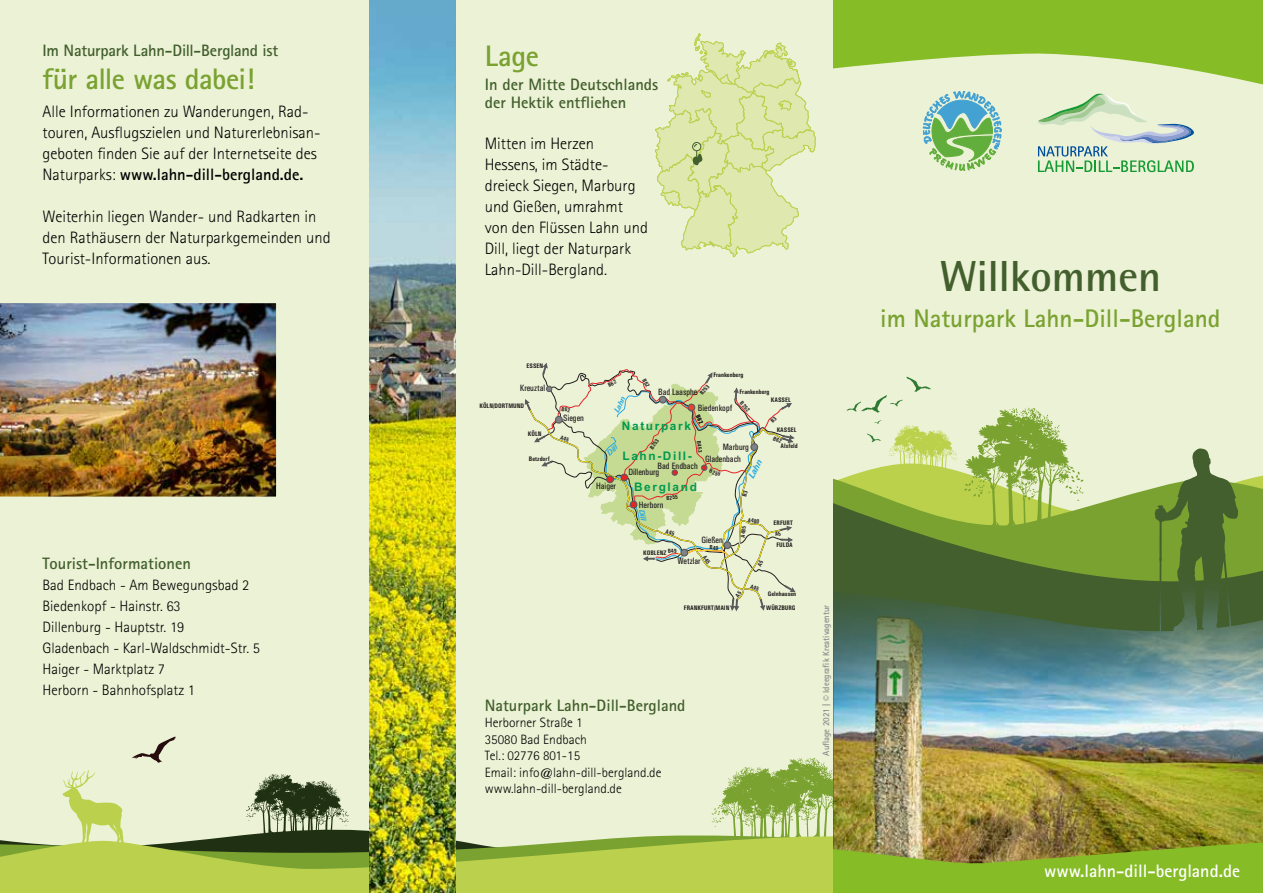
<style>
.page{position:relative;width:1263px;height:893px;background:#ecf2d5}
.page>*{position:absolute;margin:0;border:0;box-sizing:border-box;transform-origin:0 0}
.t1{font:700 43.5px "Rotis Semi Sans";color:#425f2d}
.t2{font:700 29.7px "Rotis Sans Serif";letter-spacing:-.025em;color:#7aa231}
.t3{font:700 25.5px "Rotis Sans Serif";color:#7aa231}
.t4{font:700 18px "Rotis Sans Serif";color:#fff}
.t5{font:300 16.5px/21px "Rotis Sans Serif";color:#000}
.t6{font:700 16.5px/18px "Rotis Sans Serif";color:#425f2d}
.t7{font:700 16.5px "Rotis Sans Serif";letter-spacing:-.02em;color:#425f2d}
.t8{font:300 15px/21px "Rotis Sans Serif";color:#000}
.t9{font:300 13.5px/16.5px "Rotis Sans Serif";color:#000}
.t10{font:700 11.85px "Arial";letter-spacing:.14em;color:#009a4e}
.t11{font:9.15px "Univers Condensed";color:#221f1f}
.t12{font:italic 700 9.15px "Univers";color:#27abe3}
.t13{font:700 9px "Rotis Sans Serif";color:#878787;scale:.95 1}
.t14{font:italic 700 7.95px "Univers";color:#27abe3}
.t15{font:700 6.6px "Univers Condensed";color:#221f1f}
.t16{font:700 5.85px "Univers Condensed";color:#221f1f}
.s1{font-weight:700}
.s2{font-family:"Myriad Pro";font-weight:400}
</style>
<div class="page">
<svg style="left:0;top:821px;width:712px;height:72px;fill:#bbd14d"></svg>
<svg style="left:62px;top:770px;width:62px;height:78px"></svg>
<svg style="left:132px;top:736px;width:44px;height:27px"></svg>
<svg style="left:923px;top:133px;width:78px;height:37px"></svg>
<svg style="left:833px;top:0;width:430px;height:133px;fill:#86bc25"></svg>
<svg style="left:833px;top:448px;width:430px;height:121px"></svg>
<img style="left:833px;top:569px;width:430px;height:189px">
<img style="left:712px;top:758px;width:551px;height:135px">
<svg style="left:246px;top:774px;width:103px;height:74px"></svg>
<svg style="left:1038px;top:93px;width:156px;height:79px"></svg>
<img style="left:370px;top:0;width:85px;height:893px">
<svg style="left:655px;top:33px;width:161px;height:224px"></svg>
<svg style="left:846px;top:376px;width:237px;height:173px"></svg>
<img style="left:0;top:303px;width:277px;height:194px">
<svg style="left:524px;top:363px;width:271px;height:248px"></svg>
<p class="t7" style="left:43px;top:40px;width:237px">Im Naturpark Lahn-Dill-Bergland ist</p>
<h2 class="t2" style="left:43px;top:60px;width:214px">für alle was dabei!</h2>
<p class="t5" style="left:43px;top:101px;width:280px">Alle Informationen zu Wanderungen, Rad&shy;touren, Ausflugszielen und Naturerlebnisan&shy;geboten finden Sie auf der Internetseite des Naturparks: <span class="s1">www.lahn-dill-bergland.de.</span></p>
<p class="t5" style="left:43px;top:206px;width:290px">Weiterhin liegen Wander- und Radkarten in den Rathäusern der Naturparkgemeinden und<br>Tourist-Informationen aus.</p>
<p class="t6" style="left:43px;top:554px;width:150px">Tourist-Informationen</p>
<p class="t8" style="left:43px;top:574px;width:219px">Bad Endbach - Am Bewegungsbad 2<br>Biedenkopf - Hainstr. 63<br>Dillenburg - Hauptstr. 19<br>Gladenbach - Karl-Waldschmidt-Str. 5<br>Haiger - Marktplatz 7<br>Herborn - Bahnhofsplatz 1</p>
<h2 class="t2" style="left:485px;top:37px;width:56px">Lage</h2>
<p class="t6" style="left:485px;top:75px;width:175px">In der Mitte Deutschlands der Hektik entfliehen</p>
<p class="t5" style="left:485px;top:132px;width:165px">Mitten im Herzen<br>Hessens, im Städte&shy;dreieck Siegen, Marburg und Gießen, umrahmt von den Flüssen Lahn und<br>Dill, liegt der Naturpark<br>Lahn-Dill-Bergland.</p>
<p class="t15" style="left:526px;top:362px;width:18px">ESSEN</p>
<p class="t11" style="left:520px;top:385px;width:27px">Kreuztal</p>
<p class="t15" style="left:479px;top:402px;width:46px">KÖLN/DORTMUND</p>
<p class="t15" style="left:528px;top:430px;width:15px">KÖLN</p>
<p class="t15" style="left:529px;top:455px;width:22px">Betzdorf</p>
<p class="t11" style="left:563px;top:414px;width:22px">Siegen</p>
<p class="t15" style="left:713px;top:372px;width:32px">Frankenberg</p>
<p class="t16" style="left:698px;top:392px;width:13px;rotate:-50deg">B253</p>
<p class="t11" style="left:658px;top:388px;width:41px">Bad Laasphe</p>
<p class="t15" style="left:739px;top:388px;width:32px">Frankenberg</p>
<p class="t14" style="left:612px;top:410px;width:19px;rotate:-65deg">Lahn</p>
<p class="t15" style="left:771px;top:397px;width:21px">KASSEL</p>
<p class="t15" style="left:777px;top:426px;width:21px">KASSEL</p>
<p class="t16" style="left:743px;top:400px;width:13px;rotate:49deg">B252</p>
<p class="t11" style="left:698px;top:404px;width:36px">Biedenkopf</p>
<p class="t10" style="left:622px;top:421px;width:70px">Naturpark</p>
<p class="t16" style="left:649px;top:447px;width:13px;rotate:-55deg">B253</p>
<p class="t16" style="left:702px;top:441px;width:13px;rotate:83deg">B453</p>
<p class="t14" style="left:605px;top:450px;width:13px;rotate:-43deg">Dill</p>
<p class="t11" style="left:723px;top:444px;width:28px">Marburg</p>
<p class="t10" style="left:622px;top:452px;width:71px">Lahn-Dill-</p>
<p class="t11" style="left:705px;top:456px;width:37px">Gladenbach</p>
<p class="t12" style="left:746px;top:476px;width:22px;rotate:-63deg">Lahn</p>
<p class="t11" style="left:658px;top:462px;width:42px">Bad Endbach</p>
<p class="t16" style="left:711px;top:468px;width:13px;rotate:20deg">B255</p>
<p class="t11" style="left:628px;top:469px;width:32px">Dillenburg</p>
<p class="t11" style="left:596px;top:482px;width:22px">Haiger</p>
<p class="t10" style="left:634px;top:483px;width:64px">Bergland</p>
<p class="t16" style="left:666px;top:495px;width:13px;rotate:-3deg">B255</p>
<p class="t11" style="left:639px;top:501px;width:26px">Herborn</p>
<p class="t14" style="left:646px;top:508px;width:13px;rotate:81deg">Dill</p>
<p class="t15" style="left:643px;top:550px;width:25px">KOBLENZ</p>
<p class="t11" style="left:701px;top:537px;width:23px">Gießen</p>
<p class="t11" style="left:677px;top:558px;width:25px">Wetzlar</p>
<p class="t16" style="left:748px;top:517px;width:13px;rotate:10deg">A480</p>
<p class="t16" style="left:740px;top:537px;width:13px;rotate:-84deg">A485</p>
<p class="t15" style="left:780px;top:442px;width:19px">Alsfeld</p>
<p class="t15" style="left:774px;top:519px;width:21px">ERFURT</p>
<p class="t15" style="left:776px;top:541px;width:18px">FULDA</p>
<p class="t15" style="left:768px;top:590px;width:30px">Gelnhausen</p>
<p class="t15" style="left:684px;top:604px;width:47px">FRANKFURT/MAIN</p>
<p class="t15" style="left:766px;top:604px;width:31px">WÜRZBURG</p>
<p class="t6" style="left:485px;top:696px;width:202px">Naturpark Lahn-Dill-Bergland</p>
<p class="t9" style="left:485px;top:714px;width:178px">Herborner Straße 1<br>35080 Bad Endbach<br>Tel.: 02776 801-15<br>Email: info@lahn-dill-bergland.de www.lahn-dill-bergland.de</p>
<p class="t13" style="left:820px;top:755px;width:160px;rotate:-90deg">Auflage 2021 | <span class="s2">©</span> Ideegrafik Kreativagentur</p>
<h1 class="t1" style="left:940px;top:249px;width:223px">Willkommen</h1>
<h3 class="t3" style="left:880px;top:302px;width:342px">im Naturpark Lahn-Dill-Bergland</h3>
<p class="t4" style="left:1044px;top:860px;width:197px">www.lahn-dill-bergland.de</p>
</div>
